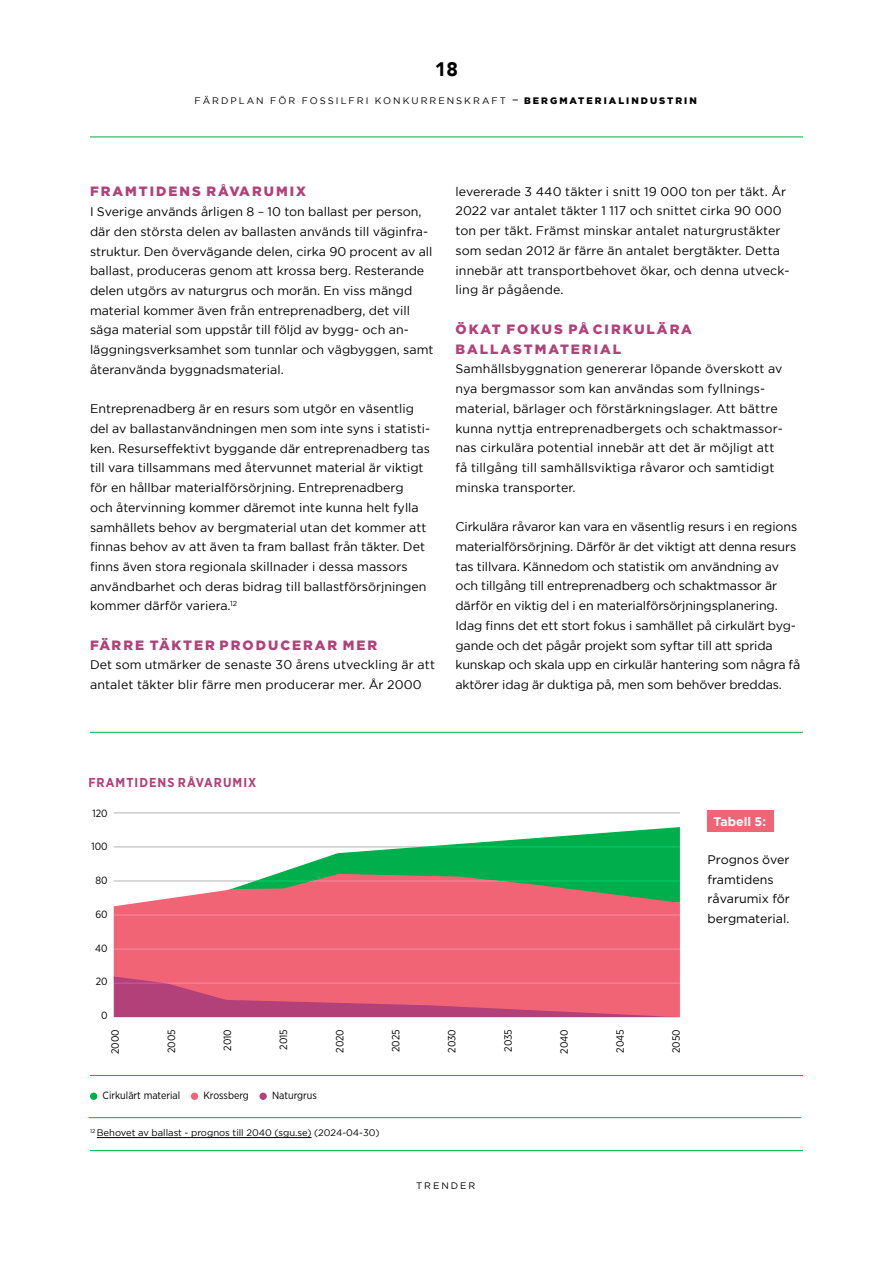
<style>
.page{position:relative;width:893px;height:1263px;background:#fff}
.page>*{position:absolute;margin:0;border:0;box-sizing:border-box;transform-origin:0 0}
.t1{font:900 19.5px "Avenir";color:#000}
.t2{font:900 13.5px/19.8px "Gotham";letter-spacing:.15em;color:#b24079}
.t3{font:700 12.9px "Gotham Narrow";letter-spacing:.08em;color:#b24079}
.t4{font:12.45px/19.6px "Gotham";color:#000}
.t5{font:12.45px/19.5px "Gotham Pro";color:#000}
.t6{font:700 12.45px "Gotham Pro";color:#fff}
.t7{font:10.5px "Gotham Narrow";color:#000}
.t8{font:9.45px "Gotham";letter-spacing:.215em;color:#000}
.t9{font:9.45px "Gotham";color:#000}
.t10{font:9.45px "Gotham Pro";letter-spacing:.21em;color:#000}
.s1{font-size:13.5px}
.s2{font-weight:900}
</style>
<div class="page">
<hr style="left:90px;top:137px;width:713px;height:1px;background:#00af4b">
<hr style="left:90px;top:1150px;width:713px;height:1px;background:#00af4b">
<hr style="left:88px;top:1117px;width:713px;height:1px;background:#00af4b">
<hr style="left:97px;top:1137px;width:215px;height:1px;background:#000">
<hr style="left:90px;top:1075px;width:713px;height:1px;background:#00af4b">
<hr style="left:90px;top:732px;width:713px;height:1px;background:#00af4b">
<div style="left:90px;top:1092px;width:7px;height:8px;background:#00af4b;border-radius:50%"></div>
<div style="left:191px;top:1092px;width:7px;height:8px;background:#f06476;border-radius:50%"></div>
<div style="left:259px;top:1092px;width:8px;height:8px;background:#b24079;border-radius:50%"></div>
<svg style="left:212px;top:827px;width:468px;height:47px"></svg>
<svg style="left:114px;top:874px;width:566px;height:102px;background:#df727a"></svg>
<svg style="left:114px;top:976px;width:566px;height:41px;background:#da5777"></svg>
<hr style="left:114px;top:813px;width:566px;height:1px;background:#b1b3b5">
<hr style="left:114px;top:915px;width:566px;height:1px;background:#b1b3b5">
<hr style="left:114px;top:847px;width:566px;height:1px;background:#b1b3b5">
<hr style="left:114px;top:949px;width:566px;height:1px;background:#b1b3b5">
<hr style="left:114px;top:881px;width:566px;height:1px;background:#b1b3b5">
<hr style="left:114px;top:983px;width:566px;height:1px;background:#b1b3b5">
<div style="left:708px;top:811px;width:66px;height:21px;background:#f06476"></div>
<h1 class="t1" style="left:435px;top:58px;width:25px">18</h1>
<p class="t8" style="left:195px;top:95px;width:504px">FÄRDPLAN FÖR FOSSILFRI KONKURRENSKRAFT <span class="s1">–</span> <span class="s2">BERGMATERIALINDUSTRIN</span></p>
<p class="t2" style="left:90px;top:181px;width:218px">FRAMTIDENS RÅVARUMIX</p>
<p class="t4" style="left:90px;top:202px;width:345px">I Sverige används årligen 8 – 10 ton ballast per person, där den största delen av ballasten används till väginfra&shy;struktur. Den övervägande delen, cirka 90 procent av all ballast, produceras genom att krossa berg. Resterande delen utgörs av naturgrus och morän. En viss mängd material kommer även från entreprenadberg, det vill säga material som uppstår till följd av bygg- och an&shy;läggningsverksamhet som tunnlar och vägbyggen, samt återanvända byggnadsmaterial.</p>
<p class="t4" style="left:90px;top:399px;width:342px">Entreprenadberg är en resurs som utgör en väsentlig del av ballastanvändningen men som inte syns i statisti&shy;ken. Resurseffektivt byggande där entreprenadberg tas till vara tillsammans med återvunnet material är viktigt för en hållbar materialförsörjning. Entreprenadberg<br>och återvinning kommer däremot inte kunna helt fylla samhällets behov av bergmaterial utan det kommer att finnas behov av att även ta fram ballast från täkter. Det finns även stora regionala skillnader i dessa massors användbarhet och deras bidrag till ballastförsörjningen kommer därför variera.<sup>12</sup></p>
<p class="t2" style="left:90px;top:635px;width:289px">FÄRRE TÄKTER PRODUCERAR MER</p>
<p class="t4" style="left:90px;top:655px;width:347px">Det som utmärker de senaste 30 årens utveckling är att antalet täkter blir färre men producerar mer. År 2000</p>
<p class="t4" style="left:455px;top:181px;width:335px">levererade 3 440 täkter i snitt 19 000 ton per täkt. År 2022 var antalet täkter 1 117 och snittet cirka 90 000 ton per täkt. Främst minskar antalet naturgrustäkter som sedan 2012 är färre än antalet bergtäkter. Detta innebär att transportbehovet ökar, och denna utveck&shy;ling är pågående.</p>
<p class="t2" style="left:455px;top:319px;width:238px">ÖKAT FOKUS PÅ CIRKULÄRA<br>BALLASTMATERIAL</p>
<p class="t4" style="left:455px;top:359px;width:329px">Samhällsbyggnation genererar löpande överskott av nya bergmassor som kan användas som fyllnings&shy;material, bärlager och förstärkningslager. Att bättre kunna nyttja entreprenadbergets och schaktmassor&shy;nas cirkulära potential innebär att det är möjligt att få tillgång till samhällsviktiga råvaror och samtidigt minska transporter.</p>
<p class="t4" style="left:455px;top:517px;width:346px">Cirkulära råvaror kan vara en väsentlig resurs i en regions materialförsörjning. Därför är det viktigt att denna resurs tas tillvara. Kännedom och statistik om användning av och tillgång till entreprenadberg och schaktmassor är därför en viktig del i en materialförsörjningsplanering.<br>Idag finns det ett stort fokus i samhället på cirkulärt byg&shy;gande och det pågår projekt som syftar till att sprida kunskap och skala upp en cirkulär hantering som några få aktörer idag är duktiga på, men som behöver breddas.</p>
<p class="t3" style="left:88px;top:776px;width:170px">FRAMTIDENS RÅVARUMIX</p>
<p class="t7" style="left:93px;top:808px;width:17px">120</p>
<p class="t7" style="left:92px;top:842px;width:18px">100</p>
<p class="t7" style="left:96px;top:876px;width:14px">80</p>
<p class="t7" style="left:95px;top:909px;width:14px">60</p>
<p class="t7" style="left:95px;top:943px;width:14px">40</p>
<p class="t7" style="left:96px;top:977px;width:13px">20</p>
<p class="t7" style="left:101px;top:1011px;width:8px">0</p>
<p class="t6" style="left:714px;top:815px;width:54px">Tabell 5:</p>
<p class="t5" style="left:708px;top:850px;width:84px">Prognos över framtidens råvarumix för bergmaterial.</p>
<p class="t7" style="left:111px;top:1054px;width:26px;rotate:-90deg">2000</p>
<p class="t7" style="left:167px;top:1053px;width:25px;rotate:-90deg">2005</p>
<p class="t7" style="left:223px;top:1051px;width:23px;rotate:-90deg">2010</p>
<p class="t7" style="left:279px;top:1050px;width:22px;rotate:-90deg">2015</p>
<p class="t7" style="left:335px;top:1053px;width:25px;rotate:-90deg">2020</p>
<p class="t7" style="left:391px;top:1052px;width:24px;rotate:-90deg">2025</p>
<p class="t7" style="left:447px;top:1053px;width:25px;rotate:-90deg">2030</p>
<p class="t7" style="left:503px;top:1052px;width:24px;rotate:-90deg">2035</p>
<p class="t7" style="left:559px;top:1053px;width:26px;rotate:-90deg">2040</p>
<p class="t7" style="left:615px;top:1053px;width:25px;rotate:-90deg">2045</p>
<p class="t7" style="left:672px;top:1053px;width:25px;rotate:-90deg">2050</p>
<p class="t7" style="left:103px;top:1091px;width:79px">Cirkulärt material</p>
<p class="t7" style="left:203px;top:1091px;width:47px">Krossberg</p>
<p class="t7" style="left:272px;top:1091px;width:46px">Naturgrus</p>
<p class="t9" style="left:90px;top:1128px;width:291px"><sup>12</sup> Behovet av ballast - prognos till 2040 (sgu.se) (2024-04-30)</p>
<p class="t10" style="left:416px;top:1181px;width:61px">TRENDER</p>
</div>
